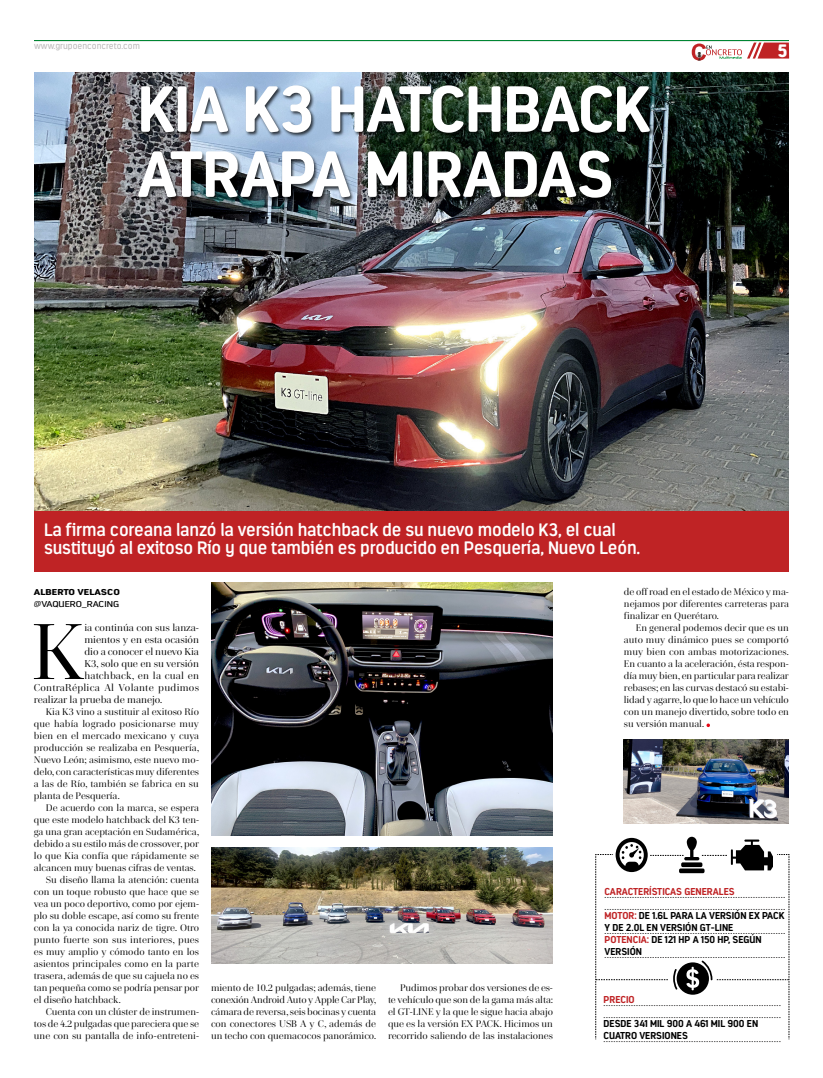
<style>
.page{position:relative;width:823px;height:1078px;background:#fff}
.page>*{position:absolute;margin:0;border:0;box-sizing:border-box;transform-origin:0 0}
.t1{font:79.3px "Cardillac";color:#000}
.t2{font:700 65px/65px "Estandar Rd";letter-spacing:-.01em;color:#fff}
.t3{font:600 18px/18px "Estandar Rd";letter-spacing:-.005em;color:#fff}
.t4{font:900 18px "Estandar Rd";color:#fff}
.t5{font:10px "Cardillac";color:#000}
.t6{font:700 10px/12px "Estandar Rd";color:#000}
.t7{font:700 10px "Estandar Rd";color:#bf2325}
.t8{font:10px "Cardillac";letter-spacing:.025em;color:#000}
.t9{font:9.6px/12px "Cardillac";color:#000;text-align:justify}
.t10{font:9px "Estandar Rd";color:#bdbcbc}
.t11{font:8.5px "Estandar Rd";color:#000;scale:1.23 1}
.t12{font:900 8.5px "Estandar Rd";color:#000;scale:1.23 1}
.s1{color:#bf2325}
</style>
<div class="page">
<img style="left:34px;top:73px;width:754px;height:438px">
<img style="left:623px;top:739px;width:165px;height:84px">
<img style="left:211px;top:582px;width:341px;height:253px">
<img style="left:211px;top:847px;width:341px;height:116px">
<div style="left:137px;top:84px;width:517px;height:119px;background:#000;opacity:.75"></div>
<svg style="left:595px;top:836px;width:194px;height:206px"></svg>
<div style="left:34px;top:511px;width:754px;height:61px;background:#bf2325"></div>
<hr style="left:34px;top:40px;width:754px;height:1px;background:#008d36">
<svg style="left:691px;top:43px;width:97px;height:18px"></svg>
<p class="t10" style="left:34px;top:41px;width:107px">www.grupoenconcreto.com</p>
<h2 class="t2" style="left:137px;top:76px;width:514px">KIA K3 HATCHBACK<br>ATRAPA MIRADAS</h2>
<h3 class="t4" style="left:777px;top:40px;width:11px">5</h3>
<h3 class="t3" style="left:44px;top:521px;width:597px">La firma coreana lanzó la versión hatchback de su nuevo modelo K3, el cual sustituyó al exitoso Río y que también es producido en Pesquería, Nuevo León.</h3>
<p class="t12" style="left:34px;top:586px;width:71px">ALBERTO VELASCO</p>
<p class="t11" style="left:34px;top:599px;width:71px">@VAQUERO_RACING</p>
<h1 class="t1" style="left:31px;top:601px;width:55px">K</h1>
<p class="t5" style="left:84px;top:621px;width:116px">ia continúa con sus lanza-</p>
<p class="t5" style="left:84px;top:633px;width:116px">mientos y en esta ocasión</p>
<p class="t5" style="left:84px;top:645px;width:116px">dio a conocer el nuevo Kia</p>
<p class="t5" style="left:84px;top:657px;width:116px">K3, solo que en su versión</p>
<p class="t5" style="left:84px;top:669px;width:116px">hatchback, en la cual en</p>
<p class="t8" style="left:34px;top:681px;width:166px">ContraRéplica Al Volante pudimos</p>
<p class="t5" style="left:34px;top:693px;width:130px">realizar la prueba de manejo.</p>
<p class="t9" style="left:34px;top:705px;width:167px;text-indent:12px">Kia K3 vino a sustituir al exitoso Río que había logrado posicionarse muy bien en el mercado mexicano y cuya producción se realizaba en Pesquería, Nuevo León; asimismo, este nuevo mo&shy;delo, con características muy diferentes a las de Río, también se fabrica en su planta de Pesquería.</p>
<p class="t9" style="left:46px;top:801px;width:154px">De acuerdo con la marca, se espera</p>
<p class="t9" style="left:34px;top:813px;width:166px">que este modelo hatchback del K3 ten-</p>
<p class="t9" style="left:34px;top:825px;width:166px">ga una gran aceptación en Sudamérica,</p>
<p class="t9" style="left:34px;top:837px;width:166px">debido a su estilo más de crossover, por</p>
<p class="t9" style="left:34px;top:849px;width:167px">lo que Kia confía que rápidamente se</p>
<p class="t9" style="left:34px;top:861px;width:163px">alcancen muy buenas cifras de ventas.</p>
<p class="t9" style="left:46px;top:873px;width:154px">Su diseño llama la atención: cuenta</p>
<p class="t9" style="left:34px;top:885px;width:166px">con un toque robusto que hace que se</p>
<p class="t9" style="left:34px;top:897px;width:166px">vea un poco deportivo, como por ejem-</p>
<p class="t9" style="left:34px;top:909px;width:166px">plo su doble escape, así como su frente</p>
<p class="t9" style="left:34px;top:921px;width:167px">con la ya conocida nariz de tigre. Otro</p>
<p class="t9" style="left:34px;top:933px;width:166px">punto fuerte son sus interiores, pues</p>
<p class="t9" style="left:34px;top:945px;width:166px">es muy amplio y cómodo tanto en los</p>
<p class="t9" style="left:34px;top:957px;width:166px">asientos principales como en la parte</p>
<p class="t9" style="left:34px;top:969px;width:166px">trasera, además de que su cajuela no es</p>
<p class="t9" style="left:34px;top:981px;width:166px">tan pequeña como se podría pensar por</p>
<p class="t9" style="left:34px;top:993px;width:88px">el diseño hatchback.</p>
<p class="t9" style="left:46px;top:1005px;width:154px">Cuenta con un clúster de instrumen-</p>
<p class="t9" style="left:34px;top:1017px;width:166px">tos de 4.2 pulgadas que pareciera que se</p>
<p class="t9" style="left:34px;top:1029px;width:166px">une con su pantalla de info-entreteni-</p>
<p class="t9" style="left:211px;top:981px;width:166px">miento de 10.2 pulgadas; además, tiene conexión Android Auto y Apple Car Play, cámara de reversa, seis bocinas y cuenta con conectores USB A y C, además de un techo con quemacocos panorámico.</p>
<p class="t9" style="left:388px;top:981px;width:166px;text-indent:12px">Pudimos probar dos versiones de es&shy;te vehículo que son de la gama más alta: el GT-LINE y la que le sigue hacia abajo que es la versión EX PACK. Hicimos un recorrido saliendo de las instalaciones</p>
<p class="t9" style="left:623px;top:585px;width:166px">de off road en el estado de México y ma&shy;nejamos por diferentes carreteras para finalizar en Querétaro.</p>
<p class="t9" style="left:623px;top:621px;width:166px;text-indent:12px">En general podemos decir que es un auto muy dinámico pues se comportó muy bien con ambas motorizaciones.<br>En cuanto a la aceleración, ésta respon&shy;día muy bien, en particular para realizar rebases; en las curvas destacó su estabi&shy;lidad y agarre, lo que lo hace un vehículo con un manejo divertido, sobre todo en su versión manual.</p>
<p class="t7" style="left:604px;top:885px;width:131px">CARACTERÍSTICAS GENERALES</p>
<p class="t6" style="left:604px;top:909px;width:181px"><span class="s1">MOTOR:</span> DE 1.6L PARA LA VERSIÓN EX PACK<br>Y DE 2.0L EN VERSIÓN GT-LINE<br><span class="s1">POTENCIA:</span> DE 121 HP A 150 HP, SEGÚN<br>VERSIÓN</p>
<p class="t7" style="left:603px;top:993px;width:33px">PRECIO</p>
<p class="t6" style="left:603px;top:1017px;width:156px">DESDE 341 MIL 900 A 461 MIL 900 EN<br>CUATRO VERSIONES</p>
</div>
